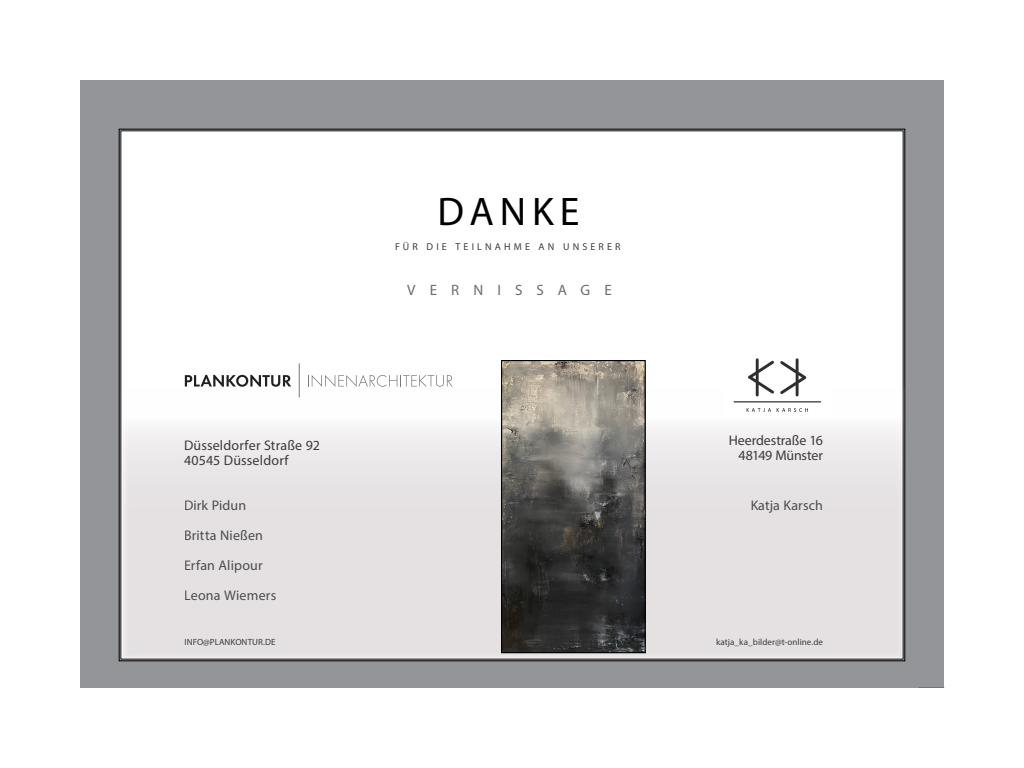
<style>
.page{position:relative;width:1024px;height:768px;background:#fff}
.page>*{position:absolute;margin:0;border:0;box-sizing:border-box;transform-origin:0 0}
.Überschrift___linksb{font:40px "Myriad Pro";letter-spacing:.15em;color:#000}
.Laufende_Kopfzeller{font:15px "Myriad Pro";letter-spacing:.935em;color:#6c6d6c}
.Kontaktdaten{font:14px/30px "Myriad Pro";letter-spacing:.01em;color:#3b3c3b}
.Kontaktdaten-2{font:14px "Myriad Pro";letter-spacing:-.015em;color:#3b3c3b}
.Kontaktdaten-3{font:10px "Myriad Pro";letter-spacing:.315em;color:#3b3c3b}
.Kontaktdaten-4{font:9px "Myriad Pro";letter-spacing:.005em;color:#3b3c3b}
</style>
<div class="page">
<div style="left:80px;top:80px;width:864px;height:608px;background:#939598"></div>
<div style="left:119px;top:129px;width:786px;height:532px;background:#fff"></div>
<div style="left:121px;top:387px;width:784px;height:273px;background:linear-gradient(to bottom,#f6f4f5,#ded9da)"></div>
<svg style="left:185px;top:375px;width:106px;height:12px"></svg>
<svg style="left:308px;top:375px;width:144px;height:12px;background:#e6e7e7"></svg>
<hr style="left:299px;top:363px;width:1px;height:34px;background:#76787b">
<img style="left:725px;top:346px;width:106px;height:71px">
<img style="left:503px;top:362px;width:141px;height:289px">
<div style="left:501px;top:360px;width:145px;height:293px;border:1px solid #000"></div>
<p class="Überschrift___linksb" style="left:437px;top:187px;width:144px">DANKE</p>
<p class="Kontaktdaten" style="left:184px;top:430px;width:137px">Düsseldorfer Straße 92</p>
<p class="Kontaktdaten" style="left:184px;top:445px;width:106px">40545 Düsseldorf</p>
<p class="Kontaktdaten" style="left:184px;top:490px;width:94px">Dirk Pidun<br>Britta Nießen<br>Erfan Alipour<br>Leona Wiemers</p>
<p class="Kontaktdaten-3" style="left:395px;top:240px;width:227px">FÜR DIE TEILNAHME AN UNSERER</p>
<p class="Laufende_Kopfzeller" style="left:407px;top:281px;width:206px">VERNISSAGE</p>
<p class="Kontaktdaten" style="left:729px;top:425px;width:96px">Heerdestraße 16</p>
<p class="Kontaktdaten-2" style="left:738px;top:447px;width:86px">48149 Münster</p>
<p class="Kontaktdaten" style="left:750px;top:490px;width:74px">Katja Karsch</p>
<p class="Kontaktdaten-4" style="left:184px;top:636px;width:93px">INFO@PLANKONTUR.DE</p>
<p class="Kontaktdaten-4" style="left:716px;top:636px;width:108px">katja_ka_bilder@t-online.de</p>
</div>
